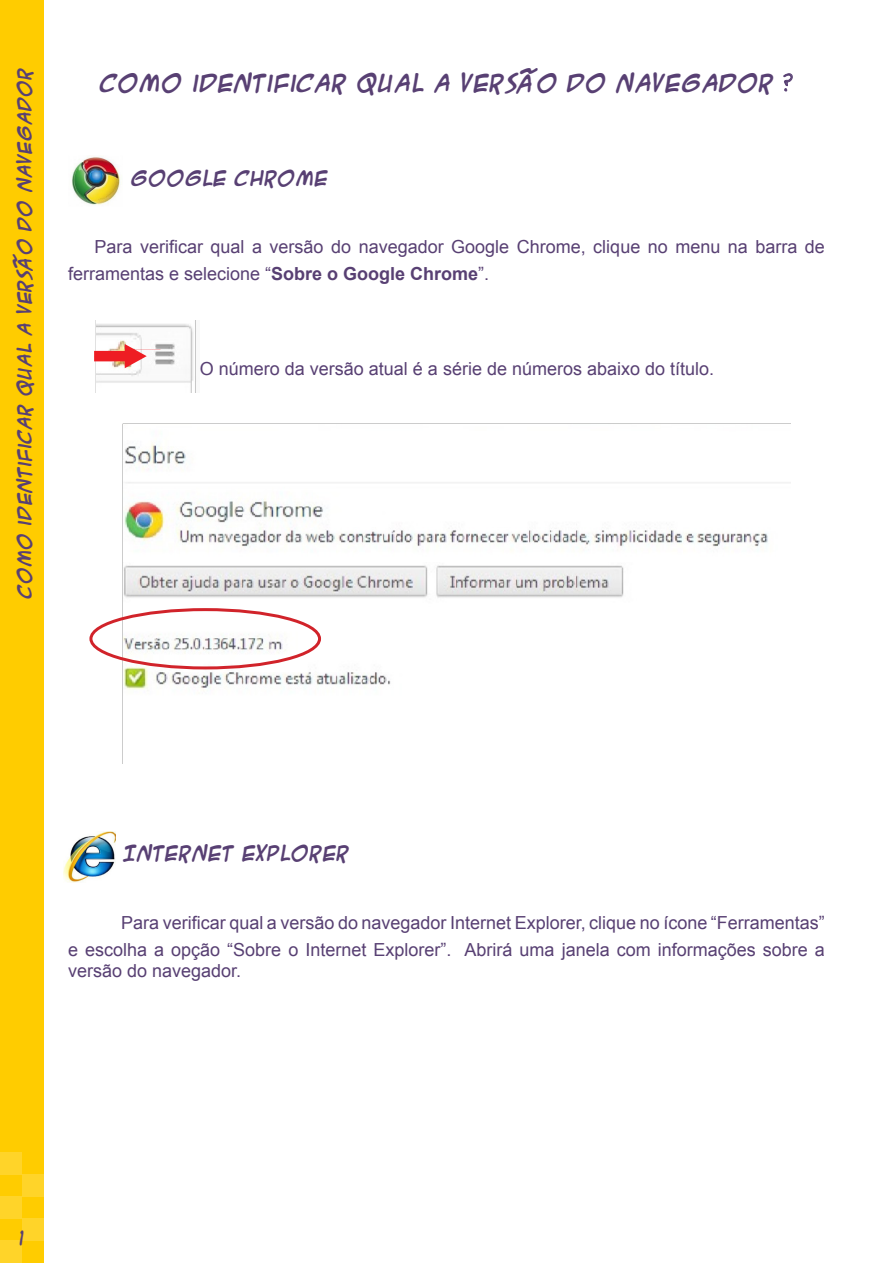
<style>
.page{position:relative;width:893px;height:1263px;background:#fff}
.page>*{position:absolute;margin:0;border:0;box-sizing:border-box;transform-origin:0 0}
.t1{font:700 21px "ACME Secret Agent";color:#584073}
.Normal_wrd_1{font:18px/27px "Arial";color:#584073}
.Normal_wrd_1-2{font:700 18px "ACME Secret Agent";color:#584073}
.t2{font:18px "ACME Secret Agent";color:#584073}
.t3{font:700 16.5px "ACME Secret Agent";color:#584073}
.s1{font-family:"Brooke Shappell 8";font-weight:400;font-size:28.5px}
.s2{font-weight:700}
</style>
<div class="page">
<div style="left:0;top:0;width:43px;height:1263px;background:#fc0"></div>
<div style="left:0;top:1241px;width:22px;height:22px;background:#ffd429"></div>
<div style="left:0;top:1152px;width:22px;height:23px;background:#ffd429"></div>
<div style="left:22px;top:1219px;width:22px;height:22px;background:#ffd429"></div>
<div style="left:0;top:1197px;width:22px;height:22px;background:#ffd429"></div>
<div style="left:22px;top:1175px;width:22px;height:22px;background:#ffd429"></div>
<img style="left:64px;top:831px;width:51px;height:52px">
<img style="left:72px;top:157px;width:48px;height:48px">
<svg style="left:783px;top:73px;width:10px;height:19px"></svg>
<img style="left:95px;top:320px;width:101px;height:73px">
<img style="left:123px;top:423px;width:667px;height:268px">
<div style="left:94px;top:351px;width:40px;height:10px;background:#ee1d23"></div>
<svg style="left:125px;top:344px;width:22px;height:24px"></svg>
<div style="left:89px;top:608px;width:232px;height:61px;border:3px solid #d1232a;border-radius:50%"></div>
<p class="t3" style="left:11px;top:598px;width:531px;rotate:-90deg">COMO IDENTIFICAR QUAL A VERSÃO DO NAVEGADOR</p>
<p class="t1" style="left:100px;top:66px;width:694px">COMO IDENTIFICAR QUAL A VERSÃO DO NAVEGADOR <span class="s1">?</span></p>
<p class="Normal_wrd_1-2" style="left:131px;top:163px;width:199px">GOOGLE CHROME</p>
<p class="Normal_wrd_1" style="left:68px;top:233px;width:758px;text-indent:27px">Para verificar qual a versão do navegador Google Chrome, clique no menu na barra de ferramentas e selecione “<span class="s2">Sobre o Google Chrome</span>”.</p>
<p class="Normal_wrd_1" style="left:200px;top:355px;width:516px">O número da versão atual é a série de números abaixo do título.</p>
<p class="Normal_wrd_1-2" style="left:123px;top:839px;width:228px">INTERNET EXPLORER</p>
<p class="Normal_wrd_1" style="left:68px;top:909px;width:758px;text-align:right">Para verificar qual a versão do navegador Internet Explorer, clique no ícone “Ferramentas”<br>e escolha a opção “Sobre o Internet Explorer”. Abrirá uma janela com informações sobre a</p>
<p class="Normal_wrd_1" style="left:68px;top:957px;width:175px">versão do navegador.</p>
<p class="t2" style="left:19px;top:1225px;width:7px">1</p>
</div>
